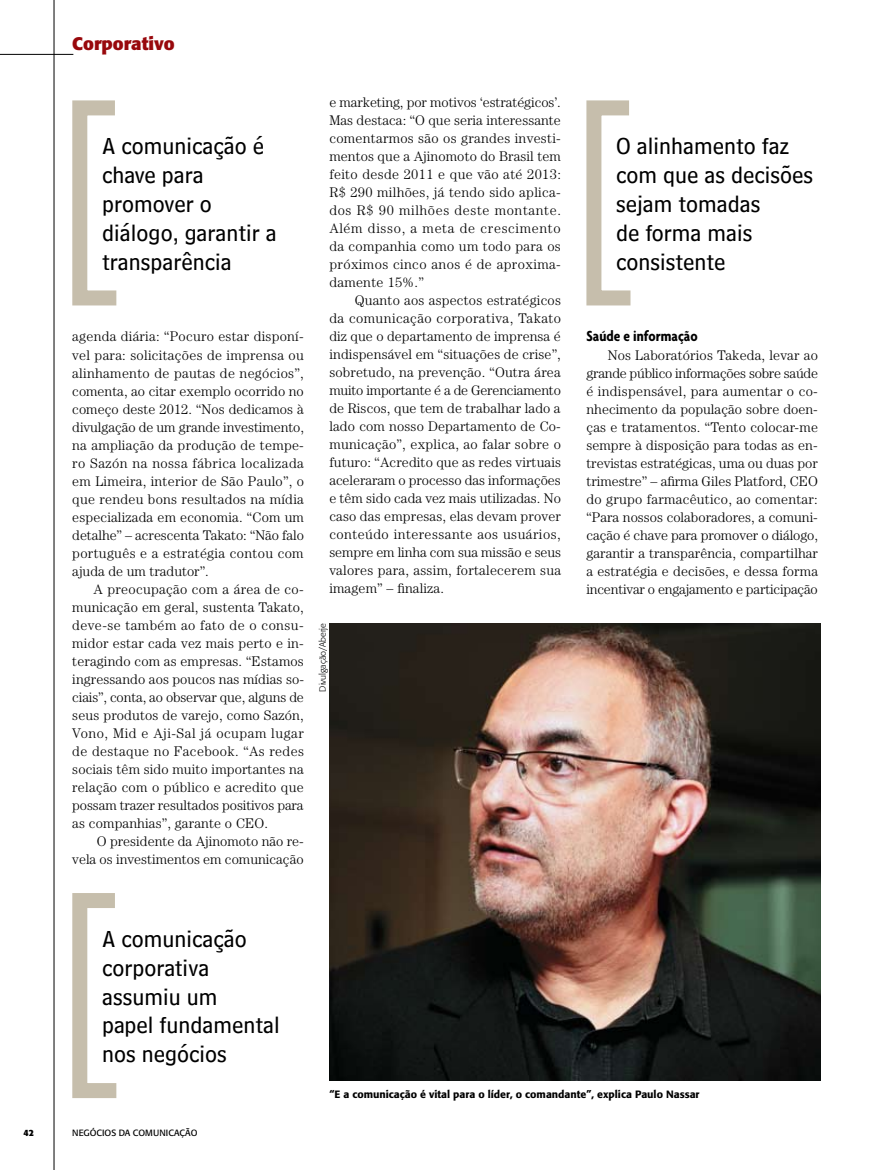
<style>
.page{position:relative;width:872px;height:1170px;background:#fff}
.page>*{position:absolute;margin:0;border:0;box-sizing:border-box;transform-origin:0 0}
.t1{font:24px/28.8px "Bell Centennial Sub Caption";color:#000}
.t2{font:700 18px "Formata";color:#98080c}
.t3{font:700 condensed 15.75px "Agenda";color:#000}
.t4{font:300 13.95px/18px "Century";letter-spacing:.01em;color:#000;text-align:justify}
.t5{font:500 10.5px "Formata";color:#000}
.t6{font:9px "Formata";color:#000}
.t7{font:300 9px "Formata";color:#000}
.t8{font:700 9px "Formata";color:#000}
</style>
<div class="page">
<hr style="left:54px;top:0;width:1px;height:1169px;background:#000">
<hr style="left:0;top:54px;width:73px;height:1px;background:#000">
<img style="left:329px;top:623px;width:492px;height:457px">
<svg style="left:72px;top:100px;width:45px;height:206px"></svg>
<svg style="left:586px;top:100px;width:45px;height:206px"></svg>
<svg style="left:72px;top:893px;width:45px;height:205px"></svg>
<p class="t2" style="left:72px;top:32px;width:104px">Corporativo</p>
<h1 class="t1" style="left:102px;top:132px;width:176px">A comunicação é chave para promover o diálogo, garantir a transparência</h1>
<p class="t4" style="left:72px;top:327px;width:233px">agenda diária: “Pocuro estar disponí&shy;vel para: solicitações de imprensa ou alinhamento de pautas de negócios”, comenta, ao citar exemplo ocorrido no começo deste 2012. “Nos dedicamos à divulgação de um grande investimento, na ampliação da produção de tempe&shy;ro Sazón na nossa fábrica localizada em Limeira, interior de São Paulo”, o que rendeu bons resultados na mídia especializada em economia. “Com um detalhe” – acrescenta Takato: “Não falo português e a estratégia contou com ajuda de um tradutor”.</p>
<p class="t4" style="left:72px;top:579px;width:233px;text-indent:21px">A preocupação com a área de co&shy;municação em geral, sustenta Takato, deve-se também ao fato de o consu&shy;midor estar cada vez mais perto e in&shy;teragindo com as empresas. “Estamos ingressando aos poucos nas mídias so&shy;ciais”, conta, ao observar que, alguns de seus produtos de varejo, como Sazón, Vono, Mid e Aji-Sal já ocupam lugar de destaque no Facebook. “As redes sociais têm sido muito importantes na relação com o público e acredito que possam trazer resultados positivos para as companhias”, garante o CEO.</p>
<p class="t4" style="left:72px;top:831px;width:233px;text-align:right">O presidente da Ajinomoto não re&shy;vela os investimentos em comunicação</p>
<p class="t4" style="left:329px;top:93px;width:233px">e marketing, por motivos ‘estratégicos’.<br>Mas destaca: “O que seria interessante comentarmos são os grandes investi&shy;mentos que a Ajinomoto do Brasil tem feito desde 2011 e que vão até 2013:<br>R$ 290 milhões, já tendo sido aplica&shy;dos R$ 90 milhões deste montante.<br>Além disso, a meta de crescimento da companhia como um todo para os próximos cinco anos é de aproxima&shy;damente 15%.”</p>
<p class="t4" style="left:329px;top:291px;width:233px;text-indent:25px">Quanto aos aspectos estratégicos da comunicação corporativa, Takato diz que o departamento de imprensa é indispensável em “situações de crise”, sobretudo, na prevenção. “Outra área muito importante é a de Gerenciamento de Riscos, que tem de trabalhar lado a lado com nosso Departamento de Co&shy;municação”, explica, ao falar sobre o futuro: “Acredito que as redes virtuais aceleraram o processo das informações e têm sido cada vez mais utilizadas. No caso das empresas, elas devam prover conteúdo interessante aos usuários, sempre em linha com sua missão e seus valores para, assim, fortalecerem sua imagem” – finaliza.</p>
<p class="t7" style="left:317px;top:691px;width:70px;rotate:-90deg">Divulgação/Aberje</p>
<h1 class="t1" style="left:616px;top:132px;width:199px">O alinhamento faz com que as decisões sejam tomadas<br>de forma mais consistente</h1>
<p class="t3" style="left:586px;top:327px;width:113px">Saúde e informação</p>
<p class="t4" style="left:586px;top:345px;width:233px;text-indent:21px">Nos Laboratórios Takeda, levar ao grande público informações sobre saúde é indispensável, para aumentar o co&shy;nhecimento da população sobre doen&shy;ças e tratamentos. “Tento colocar-me sempre à disposição para todas as en&shy;trevistas estratégicas, uma ou duas por trimestre” – afirma Giles Platford, CEO do grupo farmacêutico, ao comentar: “Para nossos colaboradores, a comuni&shy;cação é chave para promover o diálogo, garantir a transparência, compartilhar a estratégia e decisões, e dessa forma incentivar o engajamento e participação</p>
<h1 class="t1" style="left:102px;top:924px;width:179px">A comunicação corporativa assumiu um<br>papel fundamental nos negócios</h1>
<p class="t8" style="left:24px;top:1127px;width:12px">42</p>
<p class="t6" style="left:72px;top:1127px;width:30px">NEGÓCIOS</p>
<p class="t6" style="left:119px;top:1127px;width:27px">DA COMUNICAÇ</p>
<p class="t6" style="left:185px;top:1127px;width:12px">ÃO</p>
<p class="t5" style="left:329px;top:1087px;width:372px">“E a comunicação é vital para o líder, o comandante”, explica Paulo Nassar</p>
</div>
